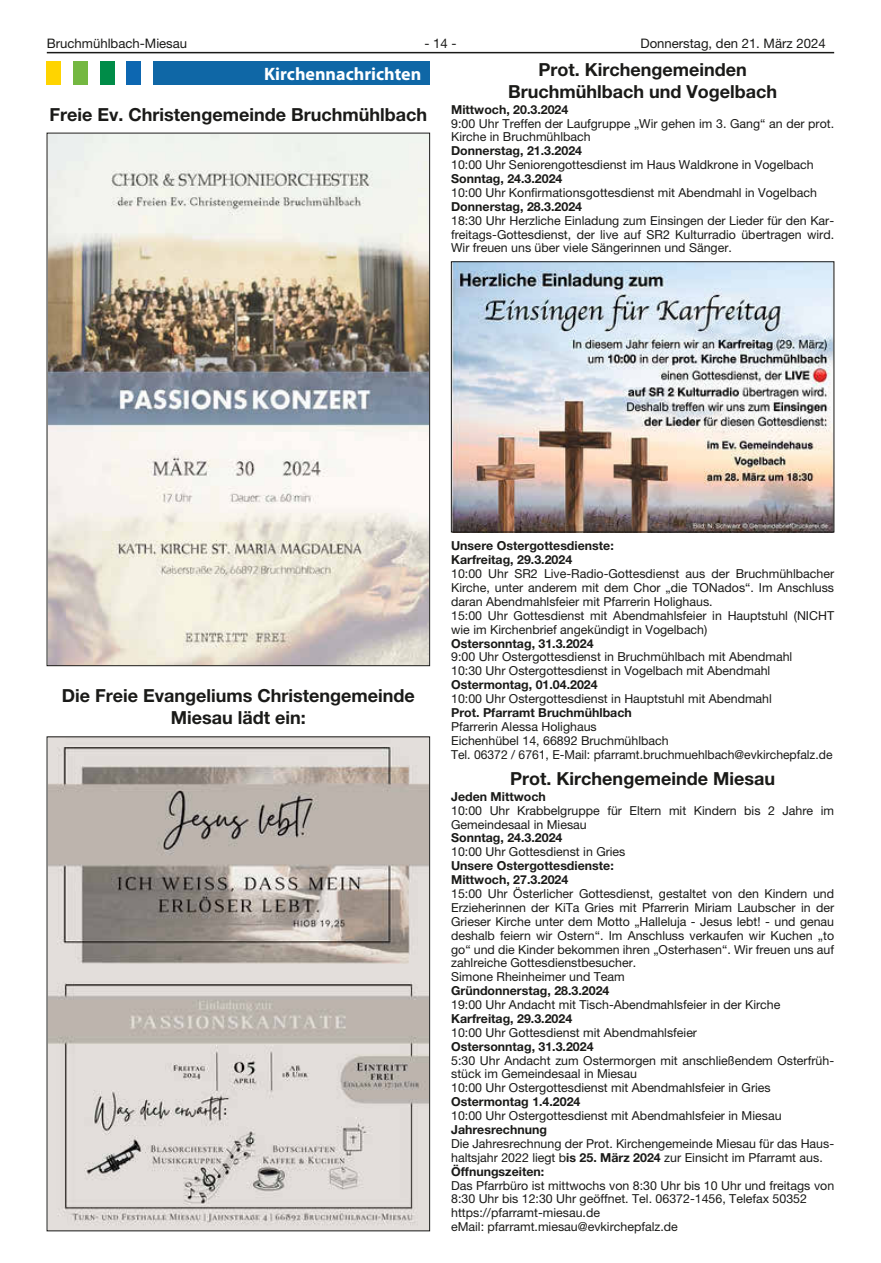
<style>
.page{position:relative;width:881px;height:1263px;background:#fff}
.page>*{position:absolute;margin:0;border:0;box-sizing:border-box;transform-origin:0 0}
.t1{font:700 18px/21.9px "Helvetica Neue LT";color:#1a1a18;text-align:center}
.t2{font:700 18px "Myriad Pro";color:#fff}
.t3{font:13.2px "Helvetica Neue LT";color:#1a1a18}
.t4{font:12.3px/14px "Helvetica Neue LT";color:#1a1a18}
.t5{font:700 12.3px/14px "Helvetica Neue LT";color:#1a1a18}
.s1{font-weight:700}
</style>
<div class="page">
<hr style="left:47px;top:52px;width:786px;height:1px;background:#1a1a18">
<img style="left:453px;top:263px;width:378px;height:267px">
<div style="left:451px;top:261px;width:382px;height:271px;border:1px solid #1a1a18"></div>
<div style="left:153px;top:62px;width:276px;height:23px;background:#0f67a6"></div>
<div style="left:47px;top:62px;width:14px;height:23px;background:#ffd400"></div>
<div style="left:73px;top:62px;width:14px;height:23px;background:#74b841"></div>
<div style="left:100px;top:62px;width:14px;height:23px;background:#008c48"></div>
<div style="left:127px;top:62px;width:14px;height:23px;background:#0d67b1"></div>
<img style="left:49px;top:135px;width:378px;height:529px">
<img style="left:49px;top:739px;width:378px;height:490px">
<p class="t3" style="left:47px;top:35px;width:142px">Bruchmühlbach-Miesau</p>
<p class="t3" style="left:424px;top:35px;width:34px">- 14 -</p>
<p class="t3" style="left:640px;top:35px;width:187px">Donnerstag, den 21. März 2024</p>
<h1 class="t1" style="left:508px;top:58px;width:270px">Prot. Kirchengemeinden<br>Bruchmühlbach und Vogelbach</h1>
<p class="t5" style="left:451px;top:102px;width:119px">Mittwoch, 20.3.2024</p>
<p class="t4" style="left:451px;top:116px;width:384px">9:00 Uhr Treffen der Laufgruppe „Wir gehen im 3. Gang“ an der prot.<br>Kirche in Bruchmühlbach</p>
<p class="t5" style="left:451px;top:144px;width:132px">Donnerstag, 21.3.2024</p>
<p class="t4" style="left:451px;top:158px;width:364px">10:00 Uhr Seniorengottesdienst im Haus Waldkrone in Vogelbach</p>
<p class="t5" style="left:451px;top:171px;width:113px">Sonntag, 24.3.2024</p>
<p class="t4" style="left:451px;top:185px;width:367px">10:00 Uhr Konfirmationsgottesdienst mit Abendmahl in Vogelbach</p>
<p class="t5" style="left:451px;top:199px;width:132px">Donnerstag, 28.3.2024</p>
<p class="t4" style="left:451px;top:213px;width:384px;text-align:justify">18:30 Uhr Herzliche Einladung zum Einsingen der Lieder für den Kar&shy;freitags-Gottesdienst, der live auf SR2 Kulturradio übertragen wird.<br>Wir freuen uns über viele Sängerinnen und Sänger.</p>
<h1 class="t2" style="left:264px;top:62px;width:159px">Kirchennachrichten</h1>
<h1 class="t1" style="left:49px;top:103px;width:379px">Freie Ev. Christengemeinde Bruchmühlbach</h1>
<h1 class="t1" style="left:62px;top:683px;width:354px;line-height:22.8px">Die Freie Evangeliums Christengemeinde<br>Miesau lädt ein:</h1>
<p class="t5" style="left:451px;top:539px;width:164px">Unsere Ostergottesdienste:<br>Karfreitag, 29.3.2024</p>
<p class="t4" style="left:451px;top:567px;width:384px">10:00 Uhr SR2 Live-Radio-Gottesdienst aus der Bruchmühlbacher Kirche, unter anderem mit dem Chor „die TONados“. Im Anschluss daran Abendmahlsfeier mit Pfarrerin Holighaus.<br>15:00 Uhr Gottesdienst mit Abendmahlsfeier in Hauptstuhl (NICHT wie im Kirchenbrief angekündigt in Vogelbach)</p>
<p class="t5" style="left:451px;top:636px;width:144px">Ostersonntag, 31.3.2024</p>
<p class="t4" style="left:451px;top:650px;width:342px">9:00 Uhr Ostergottesdienst in Bruchmühlbach mit Abendmahl<br>10:30 Uhr Ostergottesdienst in Vogelbach mit Abendmahl</p>
<p class="t5" style="left:451px;top:678px;width:148px">Ostermontag, 01.04.2024</p>
<p class="t4" style="left:451px;top:692px;width:322px">10:00 Uhr Ostergottesdienst in Hauptstuhl mit Abendmahl</p>
<p class="t5" style="left:451px;top:705px;width:182px">Prot. Pfarramt Bruchmühlbach</p>
<p class="t4" style="left:451px;top:719px;width:383px">Pfarrerin Alessa Holighaus<br>Eichenhübel 14, 66892 Bruchmühlbach<br>Tel. 06372 / 6761, E-Mail: pfarramt.bruchmuehlbach@evkirchepfalz.de</p>
<h1 class="t1" style="left:510px;top:767px;width:266px">Prot. Kirchengemeinde Miesau</h1>
<p class="t5" style="left:451px;top:789px;width:96px">Jeden Mittwoch</p>
<p class="t4" style="left:451px;top:803px;width:384px">10:00 Uhr Krabbelgruppe für Eltern mit Kindern bis 2 Jahre im<br>Gemeindesaal in Miesau</p>
<p class="t5" style="left:451px;top:831px;width:113px">Sonntag, 24.3.2024</p>
<p class="t4" style="left:451px;top:845px;width:176px">10:00 Uhr Gottesdienst in Gries</p>
<p class="t5" style="left:451px;top:858px;width:164px">Unsere Ostergottesdienste:<br>Mittwoch, 27.3.2024</p>
<p class="t4" style="left:451px;top:886px;width:384px">15:00 Uhr Österlicher Gottesdienst, gestaltet von den Kindern und Erzieherinnen der KiTa Gries mit Pfarrerin Miriam Laubscher in der Grieser Kirche unter dem Motto „Halleluja - Jesus lebt! - und genau deshalb feiern wir Ostern“. Im Anschluss verkaufen wir Kuchen „to go“ und die Kinder bekommen ihren „Osterhasen“. Wir freuen uns auf zahlreiche Gottesdienstbesucher.<br>Simone Rheinheimer und Team</p>
<p class="t5" style="left:451px;top:983px;width:160px">Gründonnerstag, 28.3.2024</p>
<p class="t4" style="left:451px;top:997px;width:330px">19:00 Uhr Andacht mit Tisch-Abendmahlsfeier in der Kirche</p>
<p class="t5" style="left:451px;top:1011px;width:123px">Karfreitag, 29.3.2024</p>
<p class="t4" style="left:451px;top:1025px;width:247px">10:00 Uhr Gottesdienst mit Abendmahlsfeier</p>
<p class="t5" style="left:451px;top:1039px;width:144px">Ostersonntag, 31.3.2024</p>
<p class="t4" style="left:451px;top:1053px;width:384px">5:30 Uhr Andacht zum Ostermorgen mit anschließendem Osterfrüh&shy;stück im Gemeindesaal in Miesau<br>10:00 Uhr Ostergottesdienst mit Abendmahlsfeier in Gries</p>
<p class="t5" style="left:451px;top:1094px;width:131px">Ostermontag 1.4.2024</p>
<p class="t4" style="left:451px;top:1108px;width:332px">10:00 Uhr Ostergottesdienst mit Abendmahlsfeier in Miesau</p>
<p class="t5" style="left:451px;top:1122px;width:97px">Jahresrechnung</p>
<p class="t4" style="left:451px;top:1136px;width:384px">Die Jahresrechnung der Prot. Kirchengemeinde Miesau für das Haus&shy;haltsjahr 2022 liegt b<span class="s1">is 25. März 2024</span> zur Einsicht im Pfarramt aus.<br><span class="s1">Öffnungszeiten:</span></p>
<p class="t4" style="left:451px;top:1178px;width:384px">Das Pfarrbüro ist mittwochs von 8:30 Uhr bis 10 Uhr und freitags von 8:30 Uhr bis 12:30 Uhr geöffnet. Tel. 06372-1456, Telefax 50352 https://pfarramt-miesau.de<br>eMail: pfarramt.miesau@evkirchepfalz.de</p>
</div>
